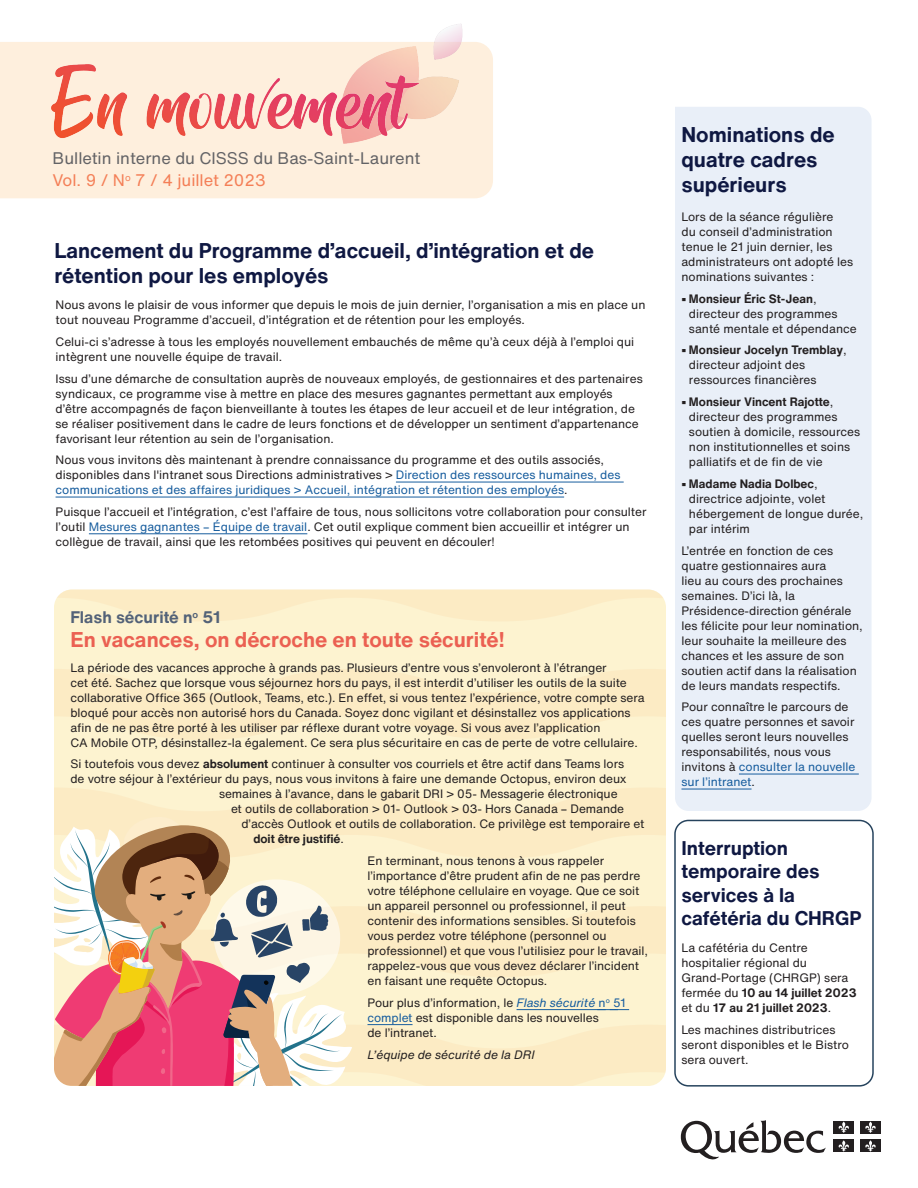
<style>
.page{position:relative;width:918px;height:1188px;background:#fff}
.page>*{position:absolute;margin:0;border:0;box-sizing:border-box;transform-origin:0 0}
.t1{font:700 21px/25.2px "Helvetica Now Text";color:#0f1842}
.t2{font:700 21px "Helvetica Now Text";color:#eb6052}
.t3{font:700 19.5px/23.4px "Helvetica Now Text";color:#0f1842}
.t4{font:16.5px "Helvetica Now Text";color:#636366}
.t5{font:16.5px "Helvetica Now Text";color:#f47f57}
.t6{font:700 16.5px "Helvetica Now Text";color:#536278}
.t7{font:12px/15px "Helvetica Now Text";color:#231f20}
.t8{font:italic 12px "Helvetica Now Text";letter-spacing:-.005em;color:#231f20}
.t9{font:700 12px "Helvetica Now Text";letter-spacing:-.005em;color:#231f20}
.s1{color:#175d9e}
.s2{font-weight:700}
.s3{font-weight:400}
.s4{font-style:italic;color:#175d9e}
</style>
<div class="page">
<div style="left:54px;top:621px;width:612px;height:167px;background:#fdf3d0"></div>
<svg style="left:54px;top:590px;width:612px;height:31px;background:#fcedc8"></svg>
<svg style="left:54px;top:669px;width:612px;height:71px;background:#fcedc7"></svg>
<div style="left:674px;top:820px;width:200px;height:267px;border:2px solid #26435d;border-radius:14px"></div>
<div style="left:675px;top:107px;width:197px;height:704px;background:#e9eff8"></div>
<div style="left:0;top:42px;width:493px;height:156px;background:#feefdd"></div>
<svg style="left:681px;top:1120px;width:145px;height:40px"></svg>
<div style="left:833px;top:1121px;width:21px;height:13px;background:#231f20"></div>
<svg style="left:838px;top:1121px;width:11px;height:12px"></svg>
<div style="left:860px;top:1121px;width:21px;height:13px;background:#231f20"></div>
<svg style="left:865px;top:1121px;width:11px;height:12px"></svg>
<div style="left:833px;top:1140px;width:21px;height:12px;background:#231f20"></div>
<svg style="left:838px;top:1140px;width:11px;height:12px"></svg>
<div style="left:860px;top:1140px;width:21px;height:12px;background:#231f20"></div>
<svg style="left:865px;top:1140px;width:11px;height:12px"></svg>
<img style="left:329px;top:24px;width:147px;height:137px">
<img style="left:32px;top:52px;width:403px;height:108px">
<hr style="left:396px;top:482px;width:228px;height:1px;background:#175d9e">
<hr style="left:56px;top:497px;width:508px;height:1px;background:#175d9e">
<hr style="left:89px;top:533px;width:218px;height:1px;background:#175d9e">
<hr style="left:739px;top:774px;width:120px;height:1px;background:#175d9e">
<hr style="left:681px;top:789px;width:71px;height:1px;background:#175d9e">
<svg style="left:54px;top:788px;width:612px;height:298px;background:#efd2b8"></svg>
<h3 class="t4" style="left:53px;top:146px;width:369px">Bulletin interne du CISSS du Bas-Saint-Laurent</h3>
<h3 class="t5" style="left:52px;top:168px;width:215px">Vol. 9 / N<sup>o</sup> 7 / 4 juillet 2023</h3>
<h1 class="t1" style="left:54px;top:237px;width:541px">Lancement du Programme d’accueil, d’intégration et de rétention pour les employés</h1>
<p class="t7" style="left:56px;top:297px;width:591px">Nous avons le plaisir de vous informer que depuis le mois de juin dernier, l’organisation a mis en place un tout nouveau Programme d’accueil, d’intégration et de rétention pour les employés.</p>
<p class="t7" style="left:56px;top:334px;width:580px">Celui-ci s’adresse à tous les employés nouvellement embauchés de même qu’à ceux déjà à l’emploi qui intègrent une nouvelle équipe de travail.</p>
<p class="t7" style="left:56px;top:370px;width:589px">Issu d’une démarche de consultation auprès de nouveaux employés, de gestionnaires et des partenaires syndicaux, ce programme vise à mettre en place des mesures gagnantes permettant aux employés d’être accompagnés de façon bienveillante à toutes les étapes de leur accueil et de leur intégration, de se réaliser positivement dans le cadre de leurs fonctions et de développer un sentiment d’appartenance favorisant leur rétention au sein de l’organisation.</p>
<p class="t7" style="left:56px;top:452px;width:566px">Nous vous invitons dès maintenant à prendre connaissance du programme et des outils associés, disponibles dans l'intranet sous Directions administratives &gt; <span class="s1">Direction des ressources humaines, des communications et des affaires juridiques &gt; Accueil, intégration et rétention des employés</span>.</p>
<p class="t7" style="left:56px;top:504px;width:593px">Puisque l’accueil et l’intégration, c’est l’affaire de tous, nous sollicitons votre collaboration pour consulter l’outil <span class="s1">Mesures gagnantes – Équipe de travail</span>. Cet outil explique comment bien accueillir et intégrer un collègue de travail, ainsi que les retombées positives qui peuvent en découler!</p>
<h3 class="t6" style="left:70px;top:605px;width:152px">Flash sécurité n<sup>o</sup> 51</h3>
<h1 class="t2" style="left:70px;top:624px;width:436px">En vacances, on décroche en toute sécurité!</h1>
<p class="t7" style="left:70px;top:660px;width:576px">La période des vacances approche à grands pas. Plusieurs d’entre vous s’envoleront à l’étranger<br>cet été. Sachez que lorsque vous séjournez hors du pays, il est interdit d’utiliser les outils de la suite collaborative Office 365 (Outlook, Teams, etc.). En effet, si vous tentez l’expérience, votre compte sera bloqué pour accès non autorisé hors du Canada. Soyez donc vigilant et désinstallez vos applications afin de ne pas être porté à les utiliser par réflexe durant votre voyage. Si vous avez l’application<br>CA Mobile OTP, désinstallez-la également. Ce sera plus sécuritaire en cas de perte de votre cellulaire.</p>
<p class="t7" style="left:70px;top:756px;width:555px">Si toutefois vous devez <span class="s2">absolument</span> continuer à consulter vos courriels et être actif dans Teams lors</p>
<p class="t7" style="left:70px;top:771px;width:558px">de votre séjour à l’extérieur du pays, nous vous invitons à faire une demande Octopus, environ deux</p>
<p class="t7" style="left:219px;top:786px;width:400px">semaines à l’avance, dans le gabarit DRI &gt; 05- Messagerie électronique</p>
<p class="t7" style="left:231px;top:801px;width:395px">et outils de collaboration &gt; 01- Outlook &gt; 03- Hors Canada – Demande</p>
<p class="t7" style="left:242px;top:816px;width:404px">d’accès Outlook et outils de collaboration. Ce privilège est temporaire et</p>
<p class="t9" style="left:254px;top:830px;width:92px">doit être justifié<span class="s3">.</span></p>
<p class="t7" style="left:368px;top:853px;width:282px">En terminant, nous tenons à vous rappeler l’importance d’être prudent afin de ne pas perdre votre téléphone cellulaire en voyage. Que ce soit un appareil personnel ou professionnel, il peut contenir des informations sensibles. Si toutefois vous perdez votre téléphone (personnel ou professionnel) et que vous l’utilisiez pour le travail, rappelez-vous que vous devez déclarer l’incident en faisant une requête Octopus.</p>
<p class="t7" style="left:368px;top:995px;width:260px">Pour plus d’information, le <span class="s4">Flash sécurité</span> <span class="s1">n</span><sup>o</sup> <span class="s1">51 complet</span> est disponible dans les nouvelles<br>de l’intranet.</p>
<p class="t8" style="left:368px;top:1045px;width:169px">L’équipe de sécurité de la DRI</p>
<h1 class="t1" style="left:681px;top:121px;width:155px">Nominations de quatre cadres supérieurs</h1>
<p class="t7" style="left:681px;top:209px;width:173px">Lors de la séance régulière<br>du conseil d’administration tenue le 21 juin dernier, les administrateurs ont adopté les nominations suivantes :</p>
<p class="t7" style="left:689px;top:290px;width:169px;text-indent:-8px"><span class="s2">• Monsieur Éric St-Jean</span>, directeur des programmes santé mentale et dépendance</p>
<p class="t7" style="left:689px;top:342px;width:159px;text-indent:-8px"><span class="s2">• Monsieur Jocelyn Tremblay</span>, directeur adjoint des ressources financières</p>
<p class="t7" style="left:689px;top:394px;width:173px;text-indent:-8px"><span class="s2">• Monsieur Vincent Rajotte</span>, directeur des programmes soutien à domicile, ressources non institutionnelles et soins palliatifs et de fin de vie</p>
<p class="t7" style="left:689px;top:476px;width:176px;text-indent:-8px"><span class="s2">• Madame Nadia Dolbec</span>, directrice adjointe, volet hébergement de longue durée, par intérim</p>
<p class="t7" style="left:681px;top:542px;width:183px">L’entrée en fonction de ces quatre gestionnaires aura<br>lieu au cours des prochaines semaines. D’ici là, la<br>Présidence-direction générale les félicite pour leur nomination, leur souhaite la meilleure des chances et les assure de son soutien actif dans la réalisation de leurs mandats respectifs.</p>
<p class="t7" style="left:681px;top:699px;width:176px">Pour connaître le parcours de ces quatre personnes et savoir quelles seront leurs nouvelles responsabilités, nous vous invitons à <span class="s1">consulter la nouvelle sur l’intranet</span>.</p>
<h2 class="t3" style="left:681px;top:836px;width:182px">Interruption temporaire des services à la cafétéria du CHRGP</h2>
<p class="t7" style="left:681px;top:940px;width:177px">La cafétéria du Centre hospitalier régional du<br>Grand-Portage (CHRGP) sera fermée du <span class="s2">10 au 14 juillet 2023 </span>et du <span class="s2">17 au 21 juillet 2023</span>.</p>
<p class="t7" style="left:681px;top:1022px;width:169px">Les machines distributrices seront disponibles et le Bistro sera ouvert.</p>
</div>
